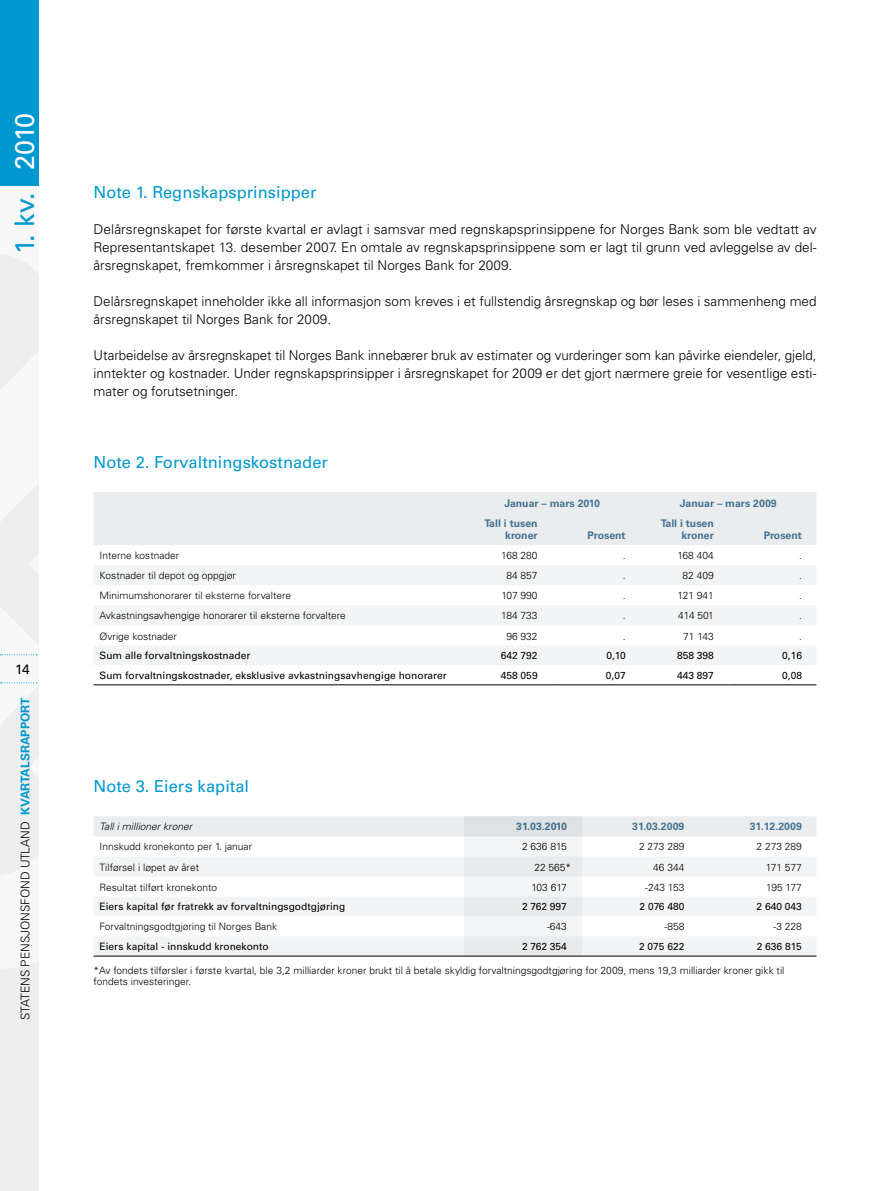
<style>
.page{position:relative;width:893px;height:1191px;background:#fff}
.page>*{position:absolute;margin:0;border:0;box-sizing:border-box;transform-origin:0 0}
.t1{font:27px "Univers";letter-spacing:-.03em;color:#0098d1}
.t2{font:16.5px "Univers";color:#0098d1}
.t3{font:300 13.5px/18px "Univers";color:#000;text-align:justify}
.t4{font:13.5px "Univers";color:#000}
.t5{font:300 12px "Univers";color:#000}
.t6{font:700 10.5px/12.5px "Univers";color:#467491;text-align:right}
.t7{font:300 10.2px/11.7px "Univers";color:#000}
.t8{font:10.2px "Univers";color:#000}
.t9{font:italic 300 10.2px "Univers";color:#000}
.s1{color:#fff}
.s2{font-weight:700;color:#0098d1}
</style>
<div class="page">
<div style="left:0;top:0;width:39px;height:1191px;background:#eee"></div>
<div style="left:0;top:0;width:39px;height:186px;background:#0098d1"></div>
<div style="left:94px;top:492px;width:722px;height:53px;background:#eaecee"></div>
<svg style="left:94px;top:565px;width:722px;height:100px;fill:#f3f4f5"></svg>
<hr style="left:94px;top:684px;width:370px;height:1px;background:#000">
<hr style="left:464px;top:684px;width:88px;height:1px;background:#000">
<hr style="left:552px;top:684px;width:88px;height:1px;background:#000">
<hr style="left:640px;top:684px;width:88px;height:1px;background:#000">
<hr style="left:728px;top:684px;width:88px;height:1px;background:#000">
<div style="left:94px;top:816px;width:722px;height:20px;background:#eaecee"></div>
<svg style="left:94px;top:857px;width:722px;height:98px;fill:#f3f4f5"></svg>
<hr style="left:94px;top:955px;width:370px;height:1px;background:#000">
<hr style="left:581px;top:955px;width:118px;height:1px;background:#000">
<hr style="left:699px;top:955px;width:117px;height:1px;background:#000">
<div style="left:464px;top:816px;width:118px;height:141px;background:#e8eaec"></div>
<h1 class="t1" style="left:9px;top:254px;width:143px;rotate:-90deg">1. kv. <span class="s1">2010</span></h1>
<p class="t4" style="left:15px;top:661px;width:16px">14</p>
<p class="t5" style="left:18px;top:1020px;width:323px;rotate:-90deg">Statens pensjonsfond utland <span class="s2">kvartalsRaPpORT</span></p>
<p class="t2" style="left:94px;top:182px;width:224px">Note 1. Regnskapsprinsipper</p>
<p class="t3" style="left:94px;top:220px;width:724px">Delårsregnskapet for første kvartal er avlagt i samsvar med regnskapsprinsippene for Norges Bank som ble vedtatt av Representantskapet 13. desember 2007. En omtale av regnskapsprinsippene som er lagt til grunn ved avleggelse av del&shy;årsregnskapet, fremkommer i årsregnskapet til Norges Bank for 2009.</p>
<p class="t3" style="left:94px;top:292px;width:724px">Delårsregnskapet inneholder ikke all informasjon som kreves i et fullstendig årsregnskap og bør leses i sammenheng med årsregnskapet til Norges Bank for 2009.</p>
<p class="t3" style="left:94px;top:346px;width:725px">Utarbeidelse av årsregnskapet til Norges Bank innebærer bruk av estimater og vurderinger som kan påvirke eiendeler, gjeld, inntekter og kostnader. U nder regnskapsprinsipper i årsregnskapet for 2009 er det gjort nærmere greie for vesentlige esti&shy;mater og forutsetninger.</p>
<p class="t2" style="left:94px;top:452px;width:236px">Note 2. Forvaltningskostnader</p>
<p class="t6" style="left:504px;top:497px;width:97px">Januar – mars 2010</p>
<p class="t6" style="left:680px;top:497px;width:98px">Januar – mars 2009</p>
<p class="t6" style="left:484px;top:517px;width:55px">Tall i tusen kroner</p>
<p class="t6" style="left:661px;top:517px;width:55px">Tall i tusen kroner</p>
<p class="t6" style="left:587px;top:529px;width:40px">Prosent</p>
<p class="t6" style="left:764px;top:529px;width:40px">Prosent</p>
<p class="t7" style="left:100px;top:549px;width:81px">Interne kostnader</p>
<p class="t7" style="left:501px;top:549px;width:38px">168 280</p>
<p class="t7" style="left:623px;top:549px;width:4px">.</p>
<p class="t7" style="left:677px;top:549px;width:38px">168 404</p>
<p class="t7" style="left:799px;top:549px;width:4px">.</p>
<p class="t7" style="left:100px;top:570px;width:138px">Kostnader til depot og oppgjør</p>
<p class="t7" style="left:506px;top:570px;width:33px">84 857</p>
<p class="t7" style="left:623px;top:570px;width:4px">.</p>
<p class="t7" style="left:683px;top:570px;width:33px">82 409</p>
<p class="t7" style="left:799px;top:570px;width:4px">.</p>
<p class="t7" style="left:100px;top:590px;width:193px">Minimumshonorarer til eksterne forvaltere</p>
<p class="t7" style="left:501px;top:590px;width:38px">107 990</p>
<p class="t7" style="left:623px;top:590px;width:4px">.</p>
<p class="t7" style="left:677px;top:590px;width:38px">121 941</p>
<p class="t7" style="left:799px;top:590px;width:4px">.</p>
<p class="t7" style="left:100px;top:610px;width:248px">Avkastningsavhengige honorarer til eksterne forvaltere</p>
<p class="t7" style="left:501px;top:610px;width:38px">184 733</p>
<p class="t7" style="left:623px;top:610px;width:4px">.</p>
<p class="t7" style="left:678px;top:610px;width:37px">414 501</p>
<p class="t7" style="left:799px;top:610px;width:4px">.</p>
<p class="t7" style="left:100px;top:630px;width:79px">Øvrige kostnader</p>
<p class="t7" style="left:506px;top:630px;width:33px">96 932</p>
<p class="t7" style="left:623px;top:630px;width:4px">.</p>
<p class="t7" style="left:683px;top:630px;width:32px">71 143</p>
<p class="t7" style="left:799px;top:630px;width:4px">.</p>
<p class="t8" style="left:100px;top:649px;width:152px">Sum alle forvaltningskostnader</p>
<p class="t8" style="left:501px;top:649px;width:38px">642 792</p>
<p class="t8" style="left:606px;top:649px;width:21px">0,10</p>
<p class="t8" style="left:677px;top:649px;width:38px">858 398</p>
<p class="t8" style="left:782px;top:649px;width:21px">0,16</p>
<p class="t8" style="left:100px;top:669px;width:349px">Sum forvaltningskostnader, eksklusive avkastningsavhengige honorarer</p>
<p class="t8" style="left:501px;top:669px;width:38px">458 059</p>
<p class="t8" style="left:606px;top:669px;width:21px">0,07</p>
<p class="t8" style="left:677px;top:669px;width:38px">443 897</p>
<p class="t8" style="left:782px;top:669px;width:21px">0,08</p>
<p class="t2" style="left:94px;top:776px;width:157px">Note 3. Eiers kapital</p>
<p class="t9" style="left:100px;top:820px;width:94px">Tall i millioner kroner</p>
<p class="t6" style="left:516px;top:820px;width:52px">31.03.2010</p>
<p class="t6" style="left:632px;top:820px;width:54px">31.03.2009</p>
<p class="t6" style="left:750px;top:820px;width:54px">31.12.2009</p>
<p class="t7" style="left:100px;top:841px;width:154px">Innskudd kronekonto per 1. januar</p>
<p class="t7" style="left:522px;top:841px;width:46px">2 636 815</p>
<p class="t7" style="left:639px;top:841px;width:47px">2 273 289</p>
<p class="t7" style="left:757px;top:841px;width:47px">2 273 289</p>
<p class="t7" style="left:100px;top:861px;width:101px">Tilførsel i løpet av året</p>
<p class="t7" style="left:534px;top:861px;width:38px">22 565*</p>
<p class="t7" style="left:653px;top:861px;width:33px">46 344</p>
<p class="t7" style="left:766px;top:861px;width:38px">171 577</p>
<p class="t7" style="left:100px;top:881px;width:119px">Resultat tilført kronekonto</p>
<p class="t7" style="left:532px;top:881px;width:37px">103 617</p>
<p class="t7" style="left:645px;top:881px;width:41px">-243 153</p>
<p class="t7" style="left:766px;top:881px;width:37px">195 177</p>
<p class="t8" style="left:100px;top:900px;width:247px">Eiers kapital før fratrekk av forvaltningsgodtgjøring</p>
<p class="t8" style="left:522px;top:900px;width:46px">2 762 997</p>
<p class="t8" style="left:639px;top:900px;width:46px">2 076 480</p>
<p class="t8" style="left:757px;top:900px;width:47px">2 640 043</p>
<p class="t7" style="left:100px;top:921px;width:179px">Forvaltningsgodtgjøring til Norges Bank</p>
<p class="t7" style="left:547px;top:921px;width:21px">-643</p>
<p class="t7" style="left:665px;top:921px;width:21px">-858</p>
<p class="t7" style="left:774px;top:921px;width:30px">-3 228</p>
<p class="t8" style="left:100px;top:940px;width:171px">Eiers kapital - innskudd kronekonto</p>
<p class="t8" style="left:522px;top:940px;width:46px">2 762 354</p>
<p class="t8" style="left:639px;top:940px;width:47px">2 075 622</p>
<p class="t8" style="left:757px;top:940px;width:47px">2 636 815</p>
<p class="t7" style="left:94px;top:964px;width:692px">*Av fondets tilførsler i første kvartal, ble 3,2 milliarder kroner brukt til å betale skyldig forvaltningsgodtgjøring for 2009, mens 19,3 milliarder kroner gikk til fondets investeringer.</p>
</div>
